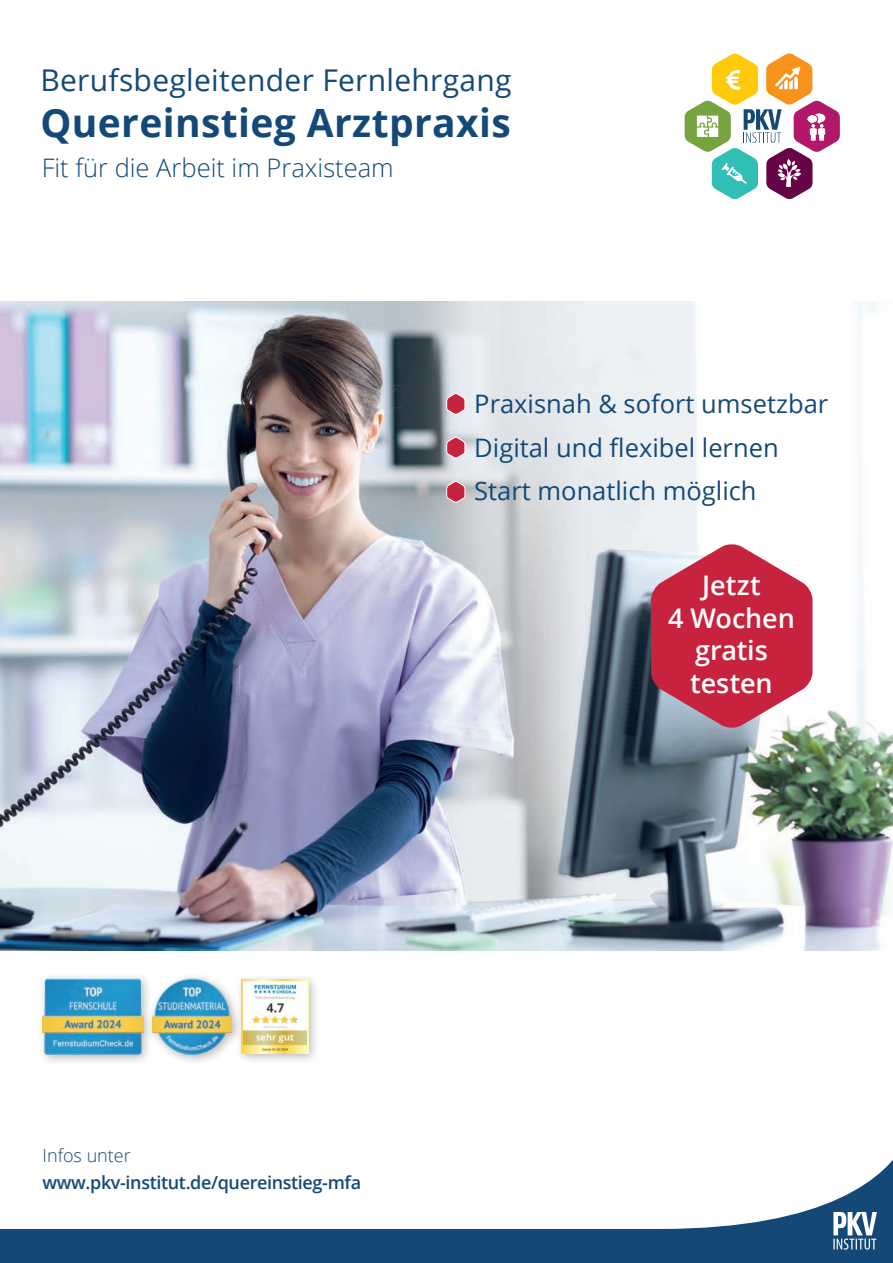
<style>
.page{position:relative;width:893px;height:1263px;background:#fff}
.page>*{position:absolute;margin:0;border:0;box-sizing:border-box;transform-origin:0 0}
.t1{font:700 39px "Open Sans";letter-spacing:.01em;color:#144977}
.t2{font:30px "Open Sans";letter-spacing:.01em;color:#144977}
.t3{font:600 27px/32.4px "Open Sans";color:#fff;text-align:center}
.t4{font:25.5px "Open Sans";color:#144977}
.t5{font:300 25.5px "Open Sans";color:#144977}
.t6{font:600 18px/27px "Open Sans";letter-spacing:-.02em;color:#144977}
.s1{font-weight:300}
</style>
<div class="page">
<img style="left:0;top:302px;width:893px;height:648px">
<svg style="left:0;top:1160px;width:893px;height:103px"></svg>
<svg style="left:833px;top:1212px;width:44px;height:37px"></svg>
<svg style="left:446px;top:436px;width:20px;height:23px"></svg>
<svg style="left:446px;top:480px;width:20px;height:23px"></svg>
<svg style="left:446px;top:392px;width:20px;height:23px"></svg>
<svg style="left:685px;top:53px;width:155px;height:146px"></svg>
<svg style="left:651px;top:543px;width:161px;height:185px;background:#ca4e64"></svg>
<div style="left:37px;top:972px;width:118px;height:93px;background:#231f20;opacity:.3"></div>
<img style="left:43px;top:978px;width:100px;height:76px">
<div style="left:146px;top:972px;width:97px;height:94px;background:#231f20;opacity:.3"></div>
<img style="left:152px;top:978px;width:80px;height:76px">
<div style="left:235px;top:974px;width:85px;height:90px;background:#231f20;opacity:.3"></div>
<img style="left:241px;top:979px;width:67px;height:74px">
<p class="t2" style="left:40px;top:60px;width:473px">Berufsbegleitender Fernlehrgang</p>
<p class="t1" style="left:40px;top:96px;width:472px">Quereinstieg Arztpraxis</p>
<p class="t5" style="left:42px;top:150px;width:354px">Fit für die Arbeit im Praxisteam</p>
<p class="t4" style="left:474px;top:386px;width:355px">Praxisnah &amp; sofort umsetzbar</p>
<p class="t4" style="left:474px;top:430px;width:306px">Digital und flexibel lernen</p>
<p class="t4" style="left:474px;top:474px;width:284px">Start monatlich möglich</p>
<p class="t3" style="left:668px;top:569px;width:128px">Jetzt<br>4 Wochen gratis testen</p>
<p class="t6" style="left:43px;top:1141px;width:320px"><span class="s1">Infos unter </span>www.pkv-institut.de/quereinstieg-mfa</p>
</div>
